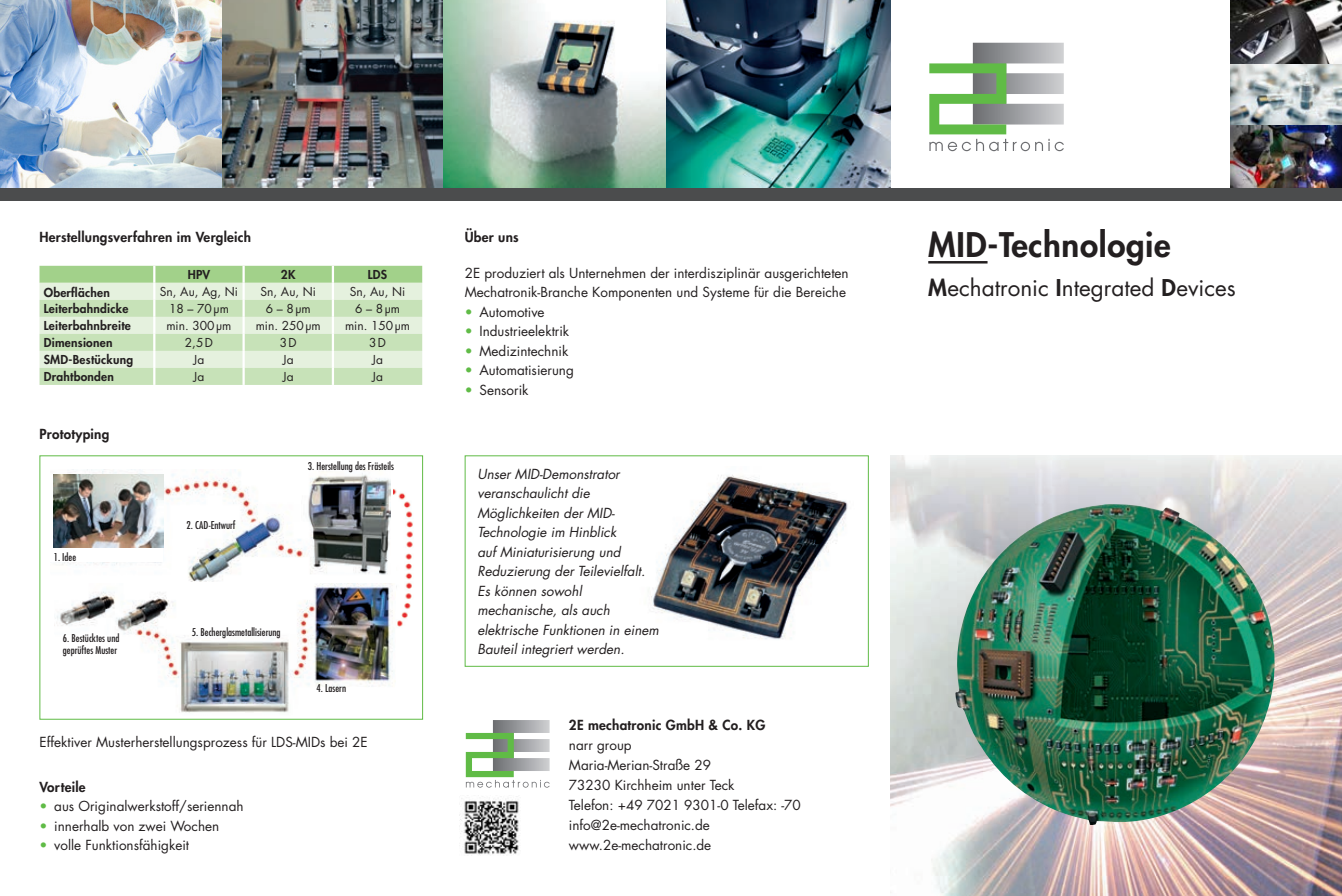
<style>
.page{position:relative;width:1342px;height:896px;background:#fff}
.page>*{position:absolute;margin:0;border:0;box-sizing:border-box;transform-origin:0 0}
.Standard__Web{font:800 33px "Futura";letter-spacing:.02em;color:#231f20}
.Standard__Web-2{font:22.5px "Futura";color:#231f20}
.Standard__Web-3{font:13.5px/19.5px "Futura";color:#231f20}
.Standard__Web-4{font:italic 13.5px/19.5px "Futura";color:#231f20}
.Standard__Web-5{font:800 13.5px "Futura";letter-spacing:.02em;color:#231f20}
.Standard__Web-6{font:12px "Futura";color:#231f20}
.Standard__Web-7{font:800 12px "Futura";letter-spacing:.02em;color:#231f20}
.t1{font:condensed 10.5px/12px "Futura";color:#231f20}
.s1{color:#60bb46}
.s2{font-weight:800}
</style>
<div class="page">
<img style="left:651px;top:475px;width:197px;height:165px">
<div style="left:465px;top:455px;width:404px;height:211px;border:1px solid #60bb46"></div>
<svg style="left:40px;top:266px;width:382px;height:119px;background:#cfe6c3"></svg>
<svg style="left:929px;top:43px;width:135px;height:108px"></svg>
<hr style="left:928px;top:261px;width:59px;height:2px;background:#231f20">
<img style="left:0;top:0;width:890px;height:188px">
<img style="left:1230px;top:0;width:112px;height:188px">
<div style="left:0;top:188px;width:1342px;height:13px;background:#4b4c4d"></div>
<img style="left:53px;top:470px;width:338px;height:111px">
<div style="left:40px;top:455px;width:383px;height:264px;border:1px solid #60bb46"></div>
<img style="left:394px;top:489px;width:19px;height:59px">
<img style="left:396px;top:553px;width:16px;height:74px">
<img style="left:57px;top:583px;width:336px;height:130px">
<div style="left:49px;top:475px;width:114px;height:86px;background:#fff"></div>
<img style="left:54px;top:474px;width:109px;height:73px">
<svg style="left:890px;top:455px;width:452px;height:440px;background:#d3cbcb"></svg>
<img style="left:955px;top:504px;width:320px;height:320px">
<svg style="left:466px;top:720px;width:84px;height:67px"></svg>
<img style="left:459px;top:796px;width:61px;height:59px">
<p class="Standard__Web-5" style="left:40px;top:228px;width:213px">Herstellungsverfahren im Vergleich</p>
<p class="Standard__Web-7" style="left:188px;top:266px;width:24px">HPV</p>
<p class="Standard__Web-7" style="left:281px;top:266px;width:16px">2K</p>
<p class="Standard__Web-7" style="left:368px;top:266px;width:21px">LDS</p>
<p class="Standard__Web-7" style="left:44px;top:284px;width:68px">Oberflächen</p>
<p class="Standard__Web-6" style="left:160px;top:284px;width:80px">Sn, Au, Ag, Ni</p>
<p class="Standard__Web-6" style="left:260px;top:284px;width:57px">Sn, Au, Ni</p>
<p class="Standard__Web-6" style="left:350px;top:284px;width:57px">Sn, Au, Ni</p>
<p class="Standard__Web-7" style="left:44px;top:300px;width:86px">Leiterbahndicke</p>
<p class="Standard__Web-6" style="left:169px;top:301px;width:61px">18 – 70µm</p>
<p class="Standard__Web-6" style="left:266px;top:301px;width:47px">6 – 8µm</p>
<p class="Standard__Web-6" style="left:355px;top:301px;width:47px">6 – 8µm</p>
<p class="Standard__Web-7" style="left:44px;top:317px;width:89px">Leiterbahnbreite</p>
<p class="Standard__Web-6" style="left:166px;top:318px;width:67px">min. 300µm</p>
<p class="Standard__Web-6" style="left:256px;top:318px;width:67px">min. 250µm</p>
<p class="Standard__Web-6" style="left:345px;top:318px;width:67px">min. 150µm</p>
<p class="Standard__Web-7" style="left:44px;top:334px;width:70px">Dimensionen</p>
<p class="Standard__Web-6" style="left:185px;top:335px;width:30px">2,5D</p>
<p class="Standard__Web-6" style="left:280px;top:335px;width:19px">3D</p>
<p class="Standard__Web-6" style="left:369px;top:335px;width:19px">3D</p>
<p class="Standard__Web-7" style="left:44px;top:351px;width:91px">SMD-Bestückung</p>
<p class="Standard__Web-6" style="left:194px;top:352px;width:12px">Ja</p>
<p class="Standard__Web-6" style="left:283px;top:352px;width:12px">Ja</p>
<p class="Standard__Web-6" style="left:372px;top:352px;width:12px">Ja</p>
<p class="Standard__Web-7" style="left:44px;top:369px;width:72px">Drahtbonden</p>
<p class="Standard__Web-6" style="left:194px;top:369px;width:12px">Ja</p>
<p class="Standard__Web-6" style="left:283px;top:369px;width:12px">Ja</p>
<p class="Standard__Web-6" style="left:372px;top:369px;width:12px">Ja</p>
<p class="Standard__Web-5" style="left:40px;top:425px;width:71px">Prototyping</p>
<p class="t1" style="left:54px;top:550px;width:24px">1. Idee</p>
<p class="t1" style="left:187px;top:519px;width:50px">2. CAD-Entwurf</p>
<p class="t1" style="left:63px;top:631px;width:58px">6. Bestücktes und geprüftes Muster</p>
<p class="t1" style="left:192px;top:626px;width:90px">5. Becherglasmetallisierung</p>
<p class="t1" style="left:308px;top:459px;width:88px">3. Herstellung des Frästeils</p>
<p class="t1" style="left:316px;top:681px;width:31px">4. Lasern</p>
<p class="Standard__Web-3" style="left:40px;top:732px;width:330px">Effektiver Musterherstellungsprozess für LDS-MIDs bei 2E</p>
<p class="Standard__Web-5" style="left:40px;top:777px;width:48px">Vorteile</p>
<p class="Standard__Web-3" style="left:40px;top:796px;width:206px"><span class="s1">•</span> aus Originalwerkstoff/seriennah</p>
<p class="Standard__Web-3" style="left:40px;top:816px;width:181px"><span class="s1">•</span> innerhalb von zwei Wochen</p>
<p class="Standard__Web-3" style="left:40px;top:835px;width:151px"><span class="s1">•</span> volle Funktionsfähigkeit</p>
<p class="Standard__Web-5" style="left:465px;top:228px;width:56px">Über uns</p>
<p class="Standard__Web-3" style="left:465px;top:263px;width:385px">2E produziert als Unternehmen der interdisziplinär ausgerichteten<br>Mechatronik-Branche Komponenten und Systeme für die Bereiche</p>
<p class="Standard__Web-3" style="left:465px;top:302px;width:81px"><span class="s1">•</span> Automotive</p>
<p class="Standard__Web-3" style="left:465px;top:322px;width:106px"><span class="s1">•</span> Industrieelektrik</p>
<p class="Standard__Web-3" style="left:465px;top:341px;width:105px"><span class="s1">•</span> Medizintechnik</p>
<p class="Standard__Web-3" style="left:465px;top:361px;width:111px"><span class="s1">•</span> Automatisierung</p>
<p class="Standard__Web-3" style="left:465px;top:380px;width:65px"><span class="s1">•</span> Sensorik</p>
<p class="Standard__Web-4" style="left:477px;top:464px;width:144px">Unser MID-Demonstrator</p>
<p class="Standard__Web-4" style="left:477px;top:483px;width:183px">veranschaulicht die<br>Möglichkeiten der MID-<br>Technologie im Hinblick<br>auf Miniaturisierung und<br>Reduzierung der Teilevielfalt.<br>Es können sowohl mechanische, als auch elektrische Funktionen in einem<br>Bauteil integriert werden.</p>
<p class="Standard__Web-5" style="left:569px;top:716px;width:198px">2E mechatronic GmbH &amp; Co. KG</p>
<p class="Standard__Web-3" style="left:569px;top:735px;width:64px">narr group</p>
<p class="Standard__Web-3" style="left:569px;top:755px;width:144px">Maria-Merian-Straße 29</p>
<p class="Standard__Web-3" style="left:569px;top:775px;width:167px">73230 Kirchheim unter Teck</p>
<p class="Standard__Web-3" style="left:569px;top:795px;width:233px">Telefon: +49 7021 9301-0 Telefax: -70</p>
<p class="Standard__Web-3" style="left:569px;top:815px;width:142px">info@2e-mechatronic.de</p>
<p class="Standard__Web-3" style="left:569px;top:835px;width:144px">www.2e-mechatronic.de</p>
<p class="Standard__Web" style="left:928px;top:223px;width:244px">MID-Technologie</p>
<p class="Standard__Web-2" style="left:928px;top:273px;width:309px"><span class="s2">M</span>echatronic <span class="s2">I</span>ntegrated <span class="s2">D</span>evices</p>
</div>
